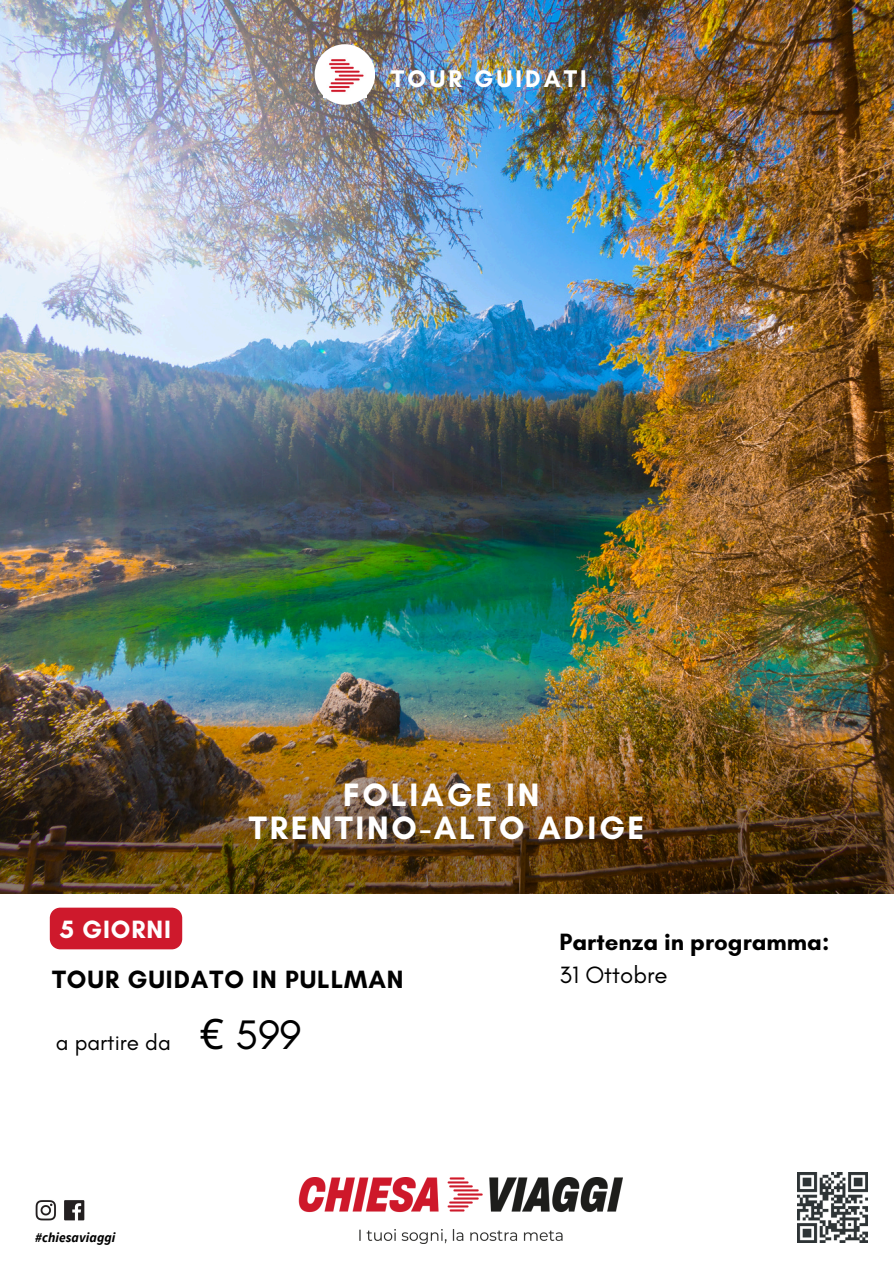
<style>
.page{position:relative;width:894px;height:1264px;background:#fff}
.page>*{position:absolute;margin:0;border:0;box-sizing:border-box;transform-origin:0 0}
.t1{font:42px "Glacial Indifference";color:#000}
.t2{font:700 33px/32.7px "Glacial Indifference";letter-spacing:.085em;color:#fff;text-align:center}
.t3{font:700 25.5px "Glacial Indifference";letter-spacing:.035em;color:#000}
.t4{font:700 25.5px "Glacial Indifference";letter-spacing:.035em;color:#fff}
.t5{font:700 24.6px "Glacial Indifference";letter-spacing:.125em;color:#fff}
.t6{font:700 24px/32.7px "Glacial Indifference";color:#000}
.t7{font:22.5px "Glacial Indifference";color:#000}
.t8{font:italic 700 13.5px "Source Sans Pro";letter-spacing:.005em;color:#000}
.s1{font-family:"Noto Sans"}
.s2{font-weight:400}
</style>
<div class="page">
<img style="left:0;top:0;width:893px;height:390px">
<img style="left:0;top:390px;width:893px;height:503px">
<div style="left:314px;top:44px;width:61px;height:61px;background:#fff;border-radius:50%"></div>
<img style="left:329px;top:59px;width:35px;height:33px">
<img style="left:298px;top:1177px;width:324px;height:65px">
<img style="left:797px;top:1172px;width:70px;height:70px">
<img style="left:35px;top:1200px;width:50px;height:21px">
<div style="left:50px;top:907px;width:132px;height:42px;background:#ce192c"></div>
<h3 class="t5" style="left:391px;top:63px;width:197px">TOUR GUIDATI</h3>
<h3 class="t2" style="left:249px;top:778px;width:397px">FOLIAGE IN<br>TRENTINO-ALTO ADIGE</h3>
<h5 class="t4" style="left:60px;top:913px;width:112px">5 GIORNI</h5>
<p class="t3" style="left:52px;top:964px;width:353px">TOUR GUIDATO IN PULLMAN</p>
<p class="t7" style="left:56px;top:1028px;width:117px">a partire da</p>
<p class="t1" style="left:200px;top:1008px;width:103px"><span class="s1">€</span> 599</p>
<h4 class="t8" style="left:35px;top:1228px;width:82px">#chiesaviaggi</h4>
<p class="t6" style="left:559px;top:925px;width:271px">Partenza in programma:<br><span class="s2">31 Ottobre</span></p>
</div>
